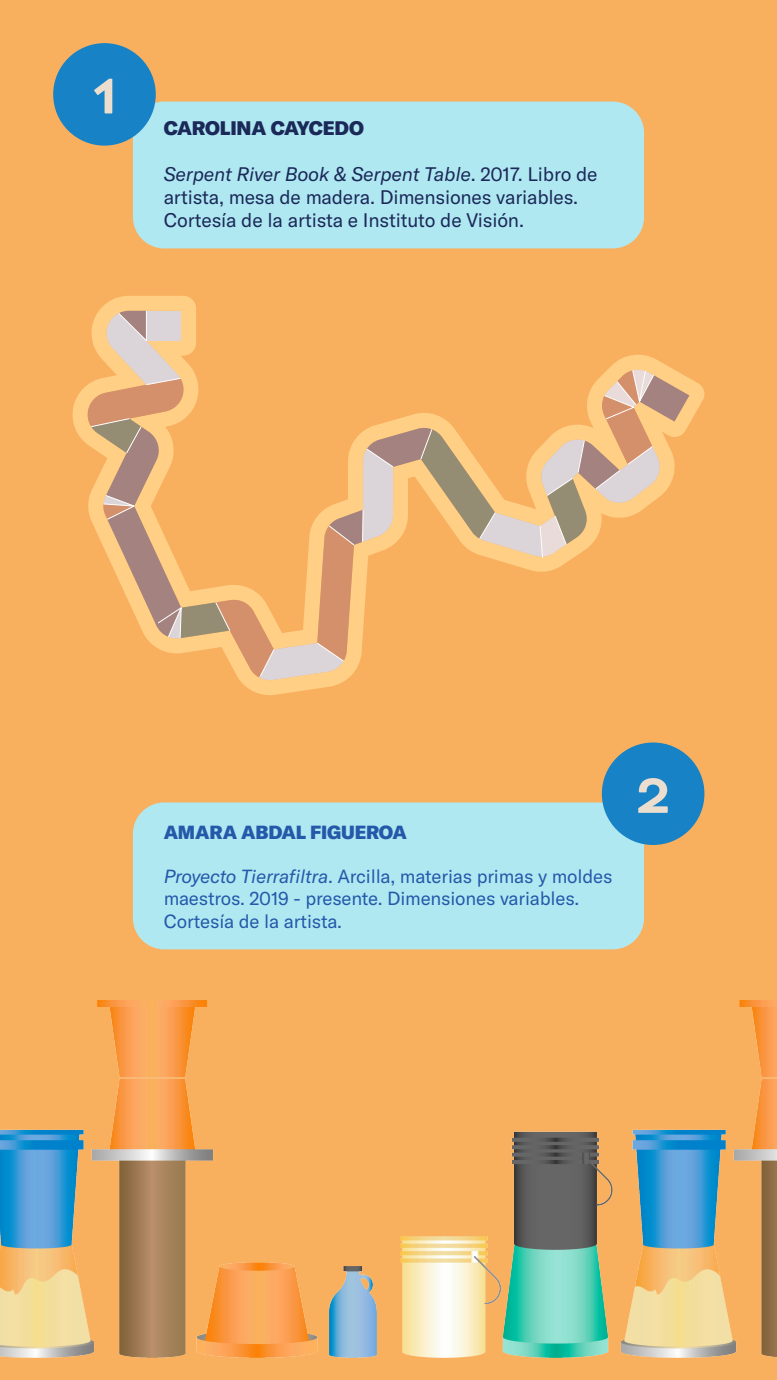
<style>
.page{position:relative;width:777px;height:1380px;background:#fff}
.page>*{position:absolute;margin:0;border:0;box-sizing:border-box;transform-origin:0 0}
.t1{font:700 57px "Bicyclette";color:#ebdecf}
.t2{font:19.38px/23.2px "GT America";letter-spacing:-.01em;color:#1b2958}
.t3{font:900 19.38px "GT America";letter-spacing:-.01em;color:#1b2958}
.t4{font:18.75px/22.5px "GT America";letter-spacing:-.01em;color:#2459a9}
.t5{font:900 18.75px "GT America";letter-spacing:-.01em;color:#2459a9}
.s1{font-style:italic}
</style>
<div class="page">
<div style="left:0;top:0;width:776px;height:1380px;background:#f8b05f"></div>
<svg style="left:72px;top:296px;width:633px;height:399px"></svg>
<svg style="left:87px;top:311px;width:602px;height:369px"></svg>
<svg style="left:90px;top:310px;width:564px;height:367px"></svg>
<div style="left:133px;top:102px;width:510px;height:146px;background:#b0e8f2;border-radius:31px"></div>
<div style="left:53px;top:43px;width:103px;height:103px;background:#1782c5;border-radius:50%"></div>
<div style="left:133px;top:802px;width:510px;height:147px;background:#b0e8f2;border-radius:31px"></div>
<div style="left:601px;top:742px;width:103px;height:103px;background:#1782c5;border-radius:50%"></div>
<img style="left:0;top:1000px;width:376px;height:358px">
<img style="left:400px;top:1000px;width:376px;height:358px">
<h1 class="t1" style="left:93px;top:63px;width:25px">1</h1>
<p class="t3" style="left:164px;top:116px;width:202px">CAROLINA CAYCEDO</p>
<p class="t2" style="left:164px;top:162px;width:435px"><span class="s1">Serpent River Book &amp; Serpent Table</span>. 2017. Libro de artista, mesa de madera. Dimensiones variables.<br>Cortesía de la artista e Instituto de Visión.</p>
<p class="t5" style="left:164px;top:820px;width:245px">AMARA ABDAL FIGUEROA</p>
<p class="t4" style="left:164px;top:865px;width:450px"><span class="s1">Proyecto Tierrafiltra</span>. Arcilla, materias primas y moldes maestros. 2019 - presente. Dimensiones variables.<br>Cortesía de la artista.</p>
<h1 class="t1" style="left:635px;top:762px;width:36px">2</h1>
</div>
